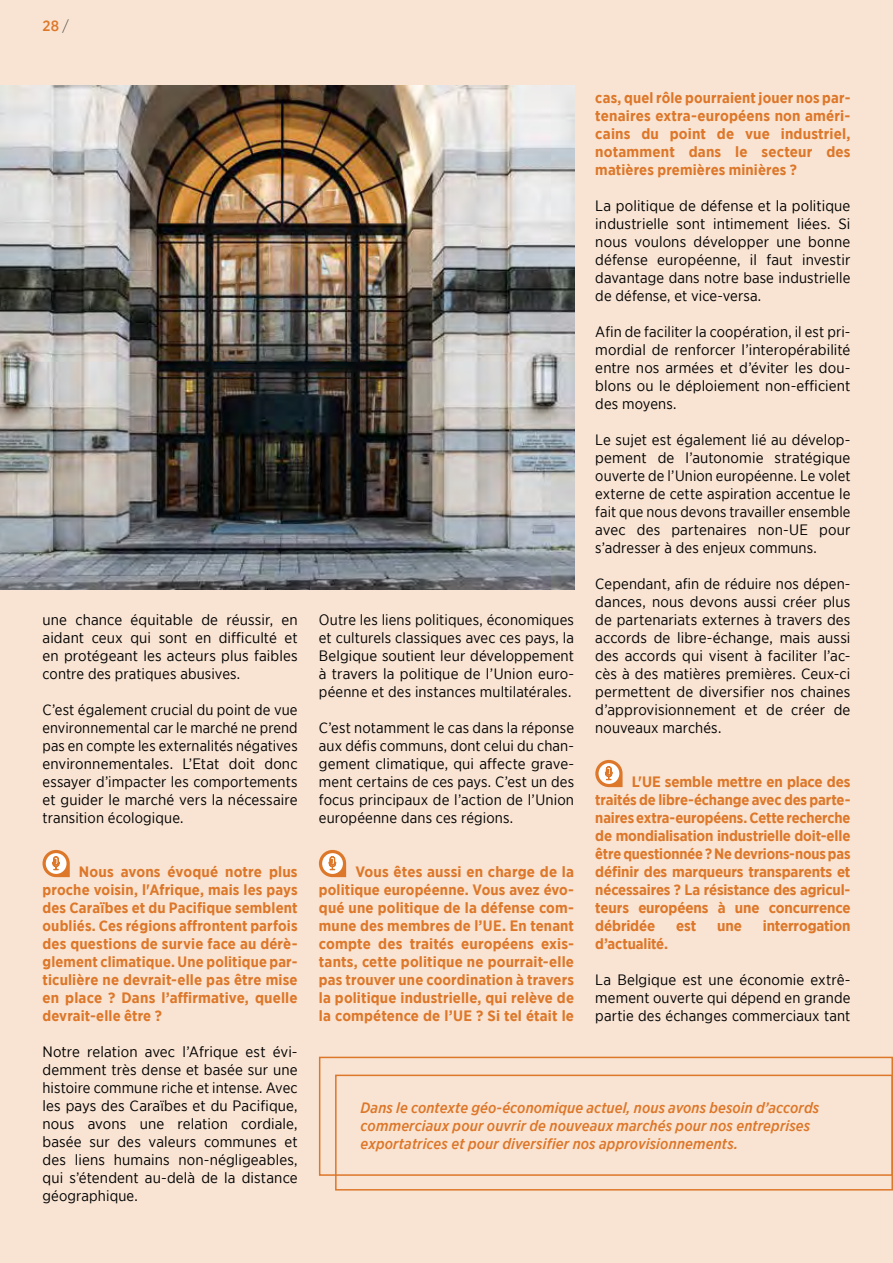
<style>
.page{position:relative;width:893px;height:1263px;background:#f9e4d3}
.page>*{position:absolute;margin:0;border:0;box-sizing:border-box;transform-origin:0 0}
.t1{font:15px/18px "Gotham Narrow";letter-spacing:.01em;color:#000;text-align:justify}
.t2{font:700 15px/18px "Gotham Narrow";letter-spacing:.005em;color:#dd7729;text-align:justify}
.t3{font:italic 500 15px/18px "Gotham Narrow";letter-spacing:.005em;color:#dd7729}
.t4{font:700 15px "Gotham Narrow";letter-spacing:-.015em;color:#dd7729}
.t5{font:500 15px "Gotham Narrow";color:#dd7729}
.s1{font-weight:300;color:#4a4948}
</style>
<div class="page">
<svg style="left:43px;top:850px;width:27px;height:27px"></svg>
<svg style="left:319px;top:850px;width:27px;height:27px"></svg>
<svg style="left:595px;top:760px;width:28px;height:27px"></svg>
<div style="left:319px;top:1057px;width:574px;height:119px;border:2px solid #dd7729"></div>
<div style="left:335px;top:1074px;width:558px;height:116px;border:2px solid #dd7729"></div>
<img style="left:0;top:85px;width:574px;height:504px">
<p class="t5" style="left:43px;top:16px;width:28px">28 <span class="s1">/</span></p>
<p class="t1" style="left:43px;top:610px;width:257px">une chance équitable de réussir, en aidant ceux qui sont en difficulté et en protégeant les acteurs plus faibles contre des pratiques abusives.</p>
<p class="t1" style="left:43px;top:700px;width:257px">C’est également crucial du point de vue environnemental car le marché ne prend pas en compte les externalités négatives environnementales. L’Etat doit donc essayer d’impacter les comportements et guider le marché vers la nécessaire transition écologique.</p>
<p class="t2" style="left:43px;top:863px;width:257px;text-indent:36px">Nous avons évoqué notre plus proche voisin, l'Afrique, mais les pays des Caraïbes et du Pacifique semblent oubliés. Ces régions affrontent parfois des questions de survie face au dérè&shy;glement climatique. Une politique par&shy;ticulière ne devrait-elle pas être mise en place ? Dans l’affirmative, quelle devrait-elle être ?</p>
<p class="t1" style="left:43px;top:1042px;width:257px">Notre relation avec l’Afrique est évi&shy;demment très dense et basée sur une histoire commune riche et intense. Avec les pays des Caraïbes et du Pacifique, nous avons une relation cordiale, basée sur des valeurs communes et des liens humains non-négligeables, qui s’étendent au-delà de la distance géographique.</p>
<p class="t1" style="left:319px;top:610px;width:257px">Outre les liens politiques, économiques et culturels classiques avec ces pays, la Belgique soutient leur développement à travers la politique de l’Union euro&shy;péenne et des instances multilatérales.</p>
<p class="t1" style="left:319px;top:718px;width:257px">C’est notamment le cas dans la réponse aux défis communs, dont celui du chan&shy;gement climatique, qui affecte grave&shy;ment certains de ces pays. C’est un des focus principaux de l’action de l’Union européenne dans ces régions.</p>
<p class="t2" style="left:319px;top:863px;width:257px;text-indent:36px">Vous êtes aussi en charge de la politique européenne. Vous avez évo&shy;qué une politique de la défense com&shy;mune des membres de l’UE. En tenant compte des traités européens exis&shy;tants, cette politique ne pourrait-elle pas trouver une coordination à travers la politique industrielle, qui relève de la compétence de l’UE ? Si tel était le</p>
<p class="t2" style="left:595px;top:89px;width:257px">cas, quel rôle pourraient jouer nos par&shy;tenaires extra-européens non améri&shy;cains du point de vue industriel, notamment dans le secteur des matières premières minières ?</p>
<p class="t1" style="left:595px;top:196px;width:257px">La politique de défense et la politique industrielle sont intimement liées. Si nous voulons développer une bonne défense européenne, il faut investir davantage dans notre base industrielle de défense, et vice-versa.</p>
<p class="t1" style="left:595px;top:322px;width:257px">Afin de faciliter la coopération, il est pri&shy;mordial de renforcer l’interopérabilité entre nos armées et d’éviter les dou&shy;blons ou le déploiement non-efficient des moyens.</p>
<p class="t1" style="left:595px;top:430px;width:257px">Le sujet est également lié au dévelop&shy;pement de l’autonomie stratégique ouverte de l’Union européenne. Le volet externe de cette aspiration accentue le fait que nous devons travailler ensemble avec des partenaires non-UE pour s’adresser à des enjeux communs.</p>
<p class="t1" style="left:595px;top:574px;width:257px">Cependant, afin de réduire nos dépen&shy;dances, nous devons aussi créer plus de partenariats externes à travers des accords de libre-échange, mais aussi des accords qui visent à faciliter l’ac&shy;cès à des matières premières. Ceux-ci permettent de diversifier nos chaines d’approvisionnement et de créer de nouveaux marchés.</p>
<p class="t2" style="left:595px;top:773px;width:257px;text-indent:36px">L'UE semble mettre en place des traités de libre-échange avec des parte&shy;naires extra-européens. Cette recherche de mondialisation industrielle doit-elle être questionnée ? Ne devrions-nous pas définir des marqueurs transparents et nécessaires ? La résistance des agricul&shy;teurs européens à une concurrence débridée</p>
<p class="t2" style="left:676px;top:917px;width:22px">est</p>
<p class="t2" style="left:717px;top:917px;width:26px">une</p>
<p class="t4" style="left:763px;top:916px;width:89px">interrogation</p>
<p class="t2" style="left:595px;top:935px;width:74px">d’actualité.</p>
<p class="t1" style="left:595px;top:970px;width:257px">La Belgique est une économie extrê&shy;mement ouverte qui dépend en grande partie des échanges commerciaux tant</p>
<p class="t3" style="left:361px;top:1098px;width:460px">Dans le contexte géo-économique actuel, nous avons besoin d’accords commerciaux pour ouvrir de nouveaux marchés pour nos entreprises exportatrices et pour diversifier nos approvisionnements.</p>
</div>
